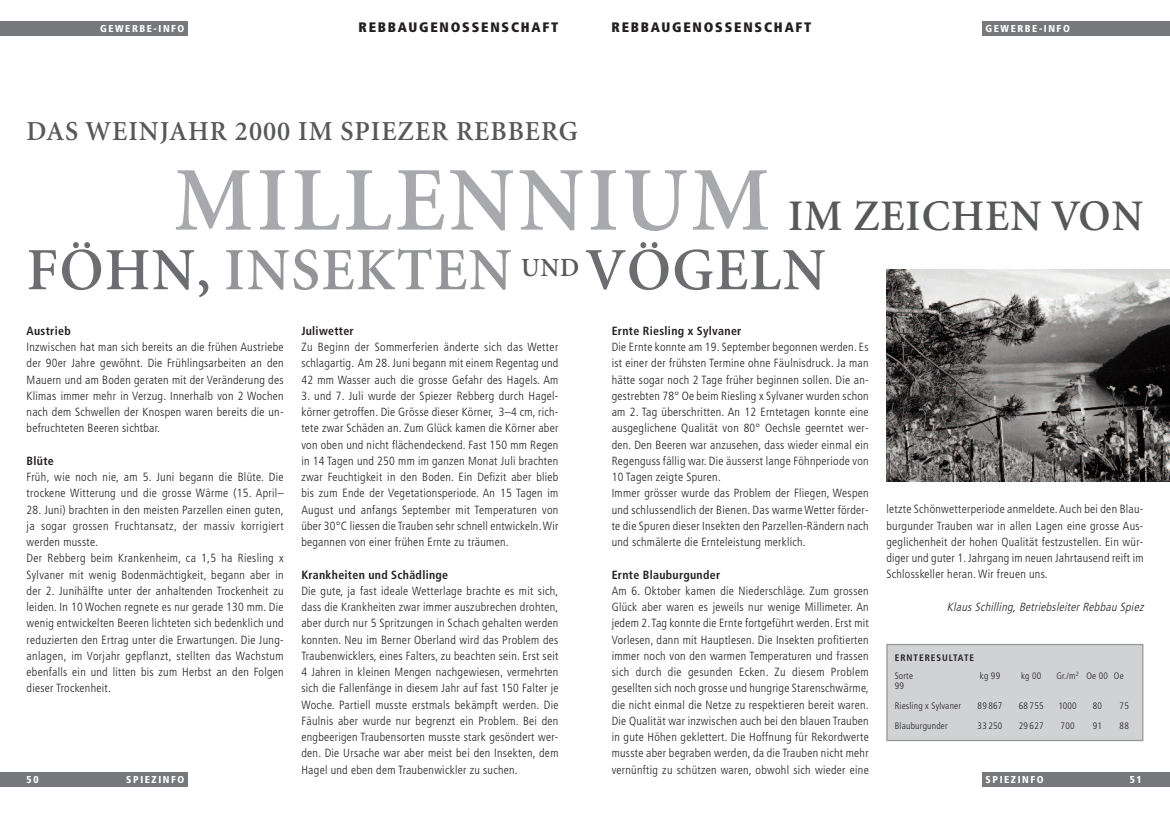
<style>
.page{position:relative;width:1170px;height:815px;background:#fff}
.page>*{position:absolute;margin:0;border:0;box-sizing:border-box;transform-origin:0 0}
.t1{font:600 60px "Minion";letter-spacing:.025em;color:#939598}
.t2{font:600 60px "Minion";letter-spacing:.025em;color:#6c6d70}
.t3{font:600 43.75px "Minion";letter-spacing:.025em;color:#57585a}
.t4{font:600 27.5px "Minion";letter-spacing:.04em;color:#57585a}
.t5{font:600 26.25px "Minion";color:#57585a}
.t6{font:900 condensed 13.75px "Frutiger";letter-spacing:.13em;color:#231f20}
.t7{font:300 condensed 11.88px/16.2px "Frutiger";letter-spacing:.025em;color:#231f20;text-align:justify}
.t8{font:700 condensed 11.88px "Frutiger";letter-spacing:.025em;color:#231f20}
.t9{font:italic 300 condensed 11.88px "Frutiger";color:#231f20}
.t10{font:900 condensed 10px "Frutiger";letter-spacing:.155em;color:#fff}
.t11{font:300 condensed 9.38px/20px "Frutiger";letter-spacing:.025em;color:#231f20}
.t12{font:700 condensed 9.38px "Frutiger";letter-spacing:.105em;color:#231f20}
.s1{font-size:91.25px;color:#a8a9ad}
.s2{color:#6c6d70}
</style>
<div class="page">
<img style="left:886px;top:270px;width:283px;height:211px">
<div style="left:887px;top:645px;width:254px;height:95px;background:#d1d2d4"></div>
<div style="left:886px;top:644px;width:257px;height:97px;border:1px solid #939598"></div>
<div style="left:981px;top:21px;width:188px;height:14px;background:#76787b"></div>
<div style="left:981px;top:772px;width:188px;height:15px;background:#76787b"></div>
<div style="left:0;top:21px;width:188px;height:14px;background:#76787b"></div>
<div style="left:0;top:772px;width:188px;height:15px;background:#76787b"></div>
<p class="t10" style="left:100px;top:24px;width:86px">GEWERBE-INFO</p>
<p class="t6" style="left:358px;top:21px;width:201px">REBBAUGENOSSENSCHAFT</p>
<p class="t6" style="left:611px;top:21px;width:201px">REBBAUGENOSSENSCHAFT</p>
<p class="t10" style="left:985px;top:24px;width:86px">GEWERBE-INFO</p>
<h3 class="t4" style="left:27px;top:121px;width:552px">DAS WEINJAHR 2000 IM SPIEZER REBBERG</h3>
<h2 class="t3" style="left:174px;top:199px;width:970px"><span class="s1">MILLENNIUM</span> IM ZEICHEN VON</h2>
<h1 class="t1" style="left:27px;top:247px;width:487px"><span class="s2">FÖHN,</span> INSEKTEN</h1>
<h1 class="t2" style="left:585px;top:247px;width:241px">VÖGELN</h1>
<h3 class="t5" style="left:521px;top:257px;width:59px">UND</h3>
<p class="t8" style="left:27px;top:326px;width:46px">Austrieb</p>
<p class="t7" style="left:27px;top:340px;width:258px">Inzwischen hat man sich bereits an die frühen Austriebe der 90er Jahre gewöhnt. Die Frühlingsarbeiten an den Mauern und am Boden geraten mit der Veränderung des Klimas immer mehr in Verzug. Innerhalb von 2 Wochen nach dem Schwellen der Knospen waren bereits die un&shy;befruchteten Beeren sichtbar.</p>
<p class="t8" style="left:27px;top:456px;width:29px">Blüte</p>
<p class="t7" style="left:27px;top:470px;width:258px">Früh, wie noch nie, am 5. Juni begann die Blüte. Die trockene Witterung und die grosse Wärme (15. April–</p>
<p class="t7" style="left:27px;top:502px;width:258px;text-align:left">28. Juni) brachten in den meisten Parzellen einen guten, ja sogar grossen Fruchtansatz, der massiv korrigiert werden musste.<br>Der Rebberg beim Krankenheim, ca 1,5 ha Riesling x Sylvaner mit wenig Bodenmächtigkeit, begann aber in der 2. Junihälfte unter der anhaltenden Trockenheit zu leiden. In 10 Wochen regnete es nur gerade 130 mm. Die wenig entwickelten Beeren lichteten sich bedenklich und reduzierten den Ertrag unter die Erwartungen. Die Jung&shy;anlagen, im Vorjahr gepflanzt, stellten das Wachstum ebenfalls ein und litten bis zum Herbst an den Folgen dieser Trockenheit.</p>
<p class="t10" style="left:27px;top:775px;width:13px">50</p>
<p class="t10" style="left:126px;top:775px;width:60px">SPIEZINFO</p>
<p class="t8" style="left:301px;top:326px;width:54px">Juliwetter</p>
<p class="t7" style="left:301px;top:340px;width:258px">Zu Beginn der Sommerferien änderte sich das Wetter schlagartig. Am 28. Juni begann mit einem Regentag und 42 mm Wasser auch die grosse Gefahr des Hagels. Am</p>
<p class="t7" style="left:301px;top:389px;width:258px">3. und 7. Juli wurde der Spiezer Rebberg durch Hagel&shy;körner getroffen. Die Grösse dieser Körner, 3–4 cm, rich&shy;tete zwar Schäden an. Zum Glück kamen die Körner aber von oben und nicht flächendeckend. Fast 150 mm Regen in 14 Tagen und 250 mm im ganzen Monat Juli brachten zwar Feuchtigkeit in den Boden. Ein Defizit aber blieb bis zum Ende der Vegetationsperiode. An 15 Tagen im August und anfangs September mit Temperaturen von über 30°C liessen die Trauben sehr schnell entwickeln.Wir begannen von einer frühen Ernte zu träumen.</p>
<p class="t8" style="left:301px;top:570px;width:148px">Krankheiten und Schädlinge</p>
<p class="t7" style="left:301px;top:584px;width:258px">Die gute, ja fast ideale Wetterlage brachte es mit sich, dass die Krankheiten zwar immer auszubrechen drohten, aber durch nur 5 Spritzungen in Schach gehalten werden konnten. Neu im Berner Oberland wird das Problem des Traubenwicklers, eines Falters, zu beachten sein. Erst seit 4 Jahren in kleinen Mengen nachgewiesen, vermehrten sich die Fallenfänge in diesem Jahr auf fast 150 Falter je Woche. Partiell musste erstmals bekämpft werden. Die Fäulnis aber wurde nur begrenzt ein Problem. Bei den engbeerigen Traubensorten musste stark gesöndert wer&shy;den. Die Ursache war aber meist bei den Insekten, dem Hagel und eben dem Traubenwickler zu suchen.</p>
<p class="t8" style="left:611px;top:326px;width:131px">Ernte Riesling x Sylvaner</p>
<p class="t7" style="left:611px;top:340px;width:258px;text-align:left">Die Ernte konnte am 19. September begonnen werden. Es ist einer der frühsten Termine ohne Fäulnisdruck. Ja man hätte sogar noch 2 Tage früher beginnen sollen. Die an&shy;gestrebten 78° Oe beim Riesling x Sylvaner wurden schon am 2. Tag überschritten. An 12 Erntetagen konnte eine ausgeglichene Qualität von 80° Oechsle geerntet wer&shy;den. Den Beeren war anzusehen, dass wieder einmal ein Regenguss fällig war. Die äusserst lange Föhnperiode von 10 Tagen zeigte Spuren.<br>Immer grösser wurde das Problem der Fliegen, Wespen und schlussendlich der Bienen. Das warme Wetter förder&shy;te die Spuren dieser Insekten den Parzellen-Rändern nach und schmälerte die Ernteleistung merklich.</p>
<p class="t8" style="left:611px;top:570px;width:110px">Ernte Blauburgunder</p>
<p class="t7" style="left:611px;top:584px;width:258px">Am 6. Oktober kamen die Niederschläge. Zum grossen Glück aber waren es jeweils nur wenige Millimeter. An jedem 2.Tag konnte die Ernte fortgeführt werden. Erst mit Vorlesen, dann mit Hauptlesen. Die Insekten profitierten immer noch von den warmen Temperaturen und frassen sich durch die gesunden Ecken. Zu diesem Problem gesellten sich noch grosse und hungrige Starenschwärme, die nicht einmal die Netze zu respektieren bereit waren.<br>Die Qualität war inzwischen auch bei den blauen Trauben in gute Höhen geklettert. Die Hoffnung für Rekordwerte musste aber begraben werden, da die Trauben nicht mehr vernünftig zu schützen waren, obwohl sich wieder eine</p>
<p class="t7" style="left:886px;top:502px;width:258px">letzte Schönwetterperiode anmeldete.Auch bei den Blau&shy;burgunder Trauben war in allen Lagen eine grosse Aus&shy;geglichenheit der hohen Qualität festzustellen. Ein wür&shy;diger und guter 1. Jahrgang im neuen Jahrtausend reift im Schlosskeller heran. Wir freuen uns.</p>
<p class="t9" style="left:946px;top:602px;width:200px">Klaus Schilling, Betriebsleiter Rebbau Spiez</p>
<p class="t12" style="left:894px;top:654px;width:81px">ERNTERESULTATE</p>
<p class="t11" style="left:894px;top:666px;width:20px">Sorte</p>
<p class="t11" style="left:979px;top:666px;width:22px">kg 99</p>
<p class="t11" style="left:1020px;top:666px;width:22px">kg 00</p>
<p class="t11" style="left:1056px;top:666px;width:69px">Gr./m<sup>2</sup> Oe 00 Oe</p>
<p class="t11" style="left:894px;top:676px;width:68px">99<br>Riesling x Sylvaner</p>
<p class="t11" style="left:977px;top:696px;width:26px">89 867</p>
<p class="t11" style="left:1018px;top:696px;width:26px">68 755</p>
<p class="t11" style="left:1058px;top:696px;width:20px">1000</p>
<p class="t11" style="left:1092px;top:696px;width:11px">80</p>
<p class="t11" style="left:1119px;top:696px;width:11px">75</p>
<p class="t11" style="left:894px;top:716px;width:55px">Blauburgunder</p>
<p class="t11" style="left:977px;top:716px;width:26px">33 250</p>
<p class="t11" style="left:1018px;top:716px;width:26px">29 627</p>
<p class="t11" style="left:1060px;top:716px;width:15px">700</p>
<p class="t11" style="left:1092px;top:716px;width:11px">91</p>
<p class="t11" style="left:1119px;top:716px;width:11px">88</p>
<p class="t10" style="left:985px;top:775px;width:60px">SPIEZINFO</p>
<p class="t10" style="left:1129px;top:775px;width:13px">51</p>
</div>
